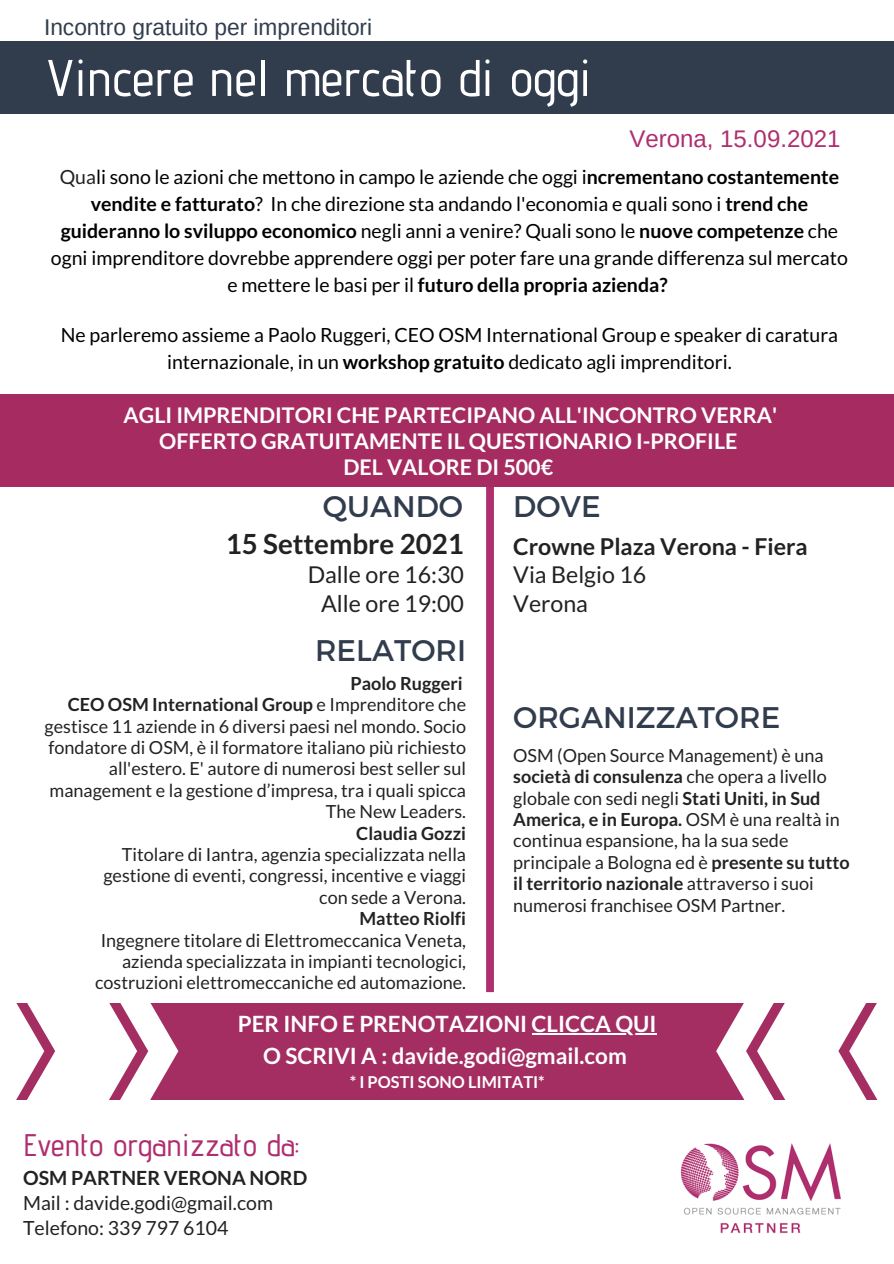
<style>
.page{position:relative;width:894px;height:1264px;background:#fff}
.page>*{position:absolute;margin:0;border:0;box-sizing:border-box;transform-origin:0 0}
.t1{font:500 51.45px "Advent Pro";color:#fff}
.t2{font:500 31.2px "Advent Pro";color:#af2e6e}
.t3{font:29.85px "Montserrat";color:#313c4d}
.t4{font:700 27.75px "Lato";color:#222}
.t5{font:24px "Arimo";color:#af2e6e}
.t6{font:23.25px "Lato";color:#222}
.t7{font:700 23.25px "Lato";color:#222}
.t8{font:22.65px "Arimo";color:#313c4d}
.t9{font:700 22.35px "Lato";color:#fff}
.t10{font:700 21.45px/26px "Lato";color:#fff;text-align:center}
.t11{font:19.5px/27px "Lato";color:#000;text-align:center}
.t12{font:19.5px "Lato";color:#222}
.t13{font:700 19.5px "Lato";color:#222}
.t14{font:18px/21.5px "Lato";color:#222}
.t15{font:700 18px "Lato";color:#222}
.t16{font:700 16.35px "Lato";color:#fff}
.s1{color:#222}
.s2{font-weight:700}
</style>
<div class="page">
<div style="left:0;top:1003px;width:893px;height:96px;background:#a42e62"></div>
<svg style="left:0;top:1003px;width:178px;height:97px"></svg>
<svg style="left:486px;top:486px;width:8px;height:506px;background:#b03371"></svg>
<img style="left:680px;top:1143px;width:161px;height:91px">
<div style="left:0;top:394px;width:893px;height:92px;background:#a62b60"></div>
<svg style="left:716px;top:1003px;width:177px;height:97px"></svg>
<div style="left:0;top:41px;width:893px;height:73px;background:#313c4d"></div>
<hr style="left:531px;top:1033px;width:125px;height:1px;background:#fff">
<p class="t8" style="left:44px;top:14px;width:329px">Incontro gratuito per imprenditori</p>
<p class="t1" style="left:44px;top:46px;width:548px">Vincere nel mercato di oggi</p>
<p class="t5" style="left:629px;top:126px;width:212px">Verona, 15.09.2021</p>
<p class="t11" style="left:51px;top:163px;width:798px"><span class="s1">Qua</span>li sono le azioni che mettono in campo le aziende che oggi i<span class="s2">ncrementano costantemente vendite e fatturato</span>? In che direzione sta andando l'economia e quali sono i <span class="s2">trend che guideranno lo sviluppo economico</span> negli anni a venire? Quali sono le <span class="s2">nuove competenze</span> che ogni imprenditore dovrebbe apprendere oggi per poter fare una grande differenza sul mercato e mettere le basi per il <span class="s2">futuro della propria azienda?</span></p>
<p class="t11" style="left:61px;top:320px;width:778px">Ne parleremo assieme a Paolo Ruggeri, CEO OSM International Group e speaker di caratura internazionale, in un <span class="s2">workshop gratuito</span> dedicato agli imprenditori.</p>
<p class="t10" style="left:123px;top:401px;width:655px">AGLI IMPRENDITORI CHE PARTECIPANO ALL'INCONTRO VERRA'<br>OFFERTO GRATUITAMENTE IL QUESTIONARIO I-PROFILE</p>
<p class="t10" style="left:343px;top:453px;width:211px">DEL VALORE DI 500€</p>
<p class="t3" style="left:322px;top:487px;width:142px">QUANDO</p>
<p class="t4" style="left:226px;top:526px;width:240px">15 Settembre 2021</p>
<p class="t6" style="left:307px;top:560px;width:158px">Dalle ore 16:30</p>
<p class="t6" style="left:321px;top:588px;width:144px">Alle ore 19:00</p>
<p class="t3" style="left:315px;top:631px;width:152px">RELATORI</p>
<p class="t3" style="left:513px;top:487px;width:89px">DOVE</p>
<p class="t7" style="left:513px;top:532px;width:296px">Crowne Plaza Verona - Fiera</p>
<p class="t6" style="left:513px;top:560px;width:134px">Via Belgio 16</p>
<p class="t6" style="left:513px;top:588px;width:76px">Verona</p>
<p class="t15" style="left:350px;top:672px;width:114px">Paolo Ruggeri</p>
<p class="t14" style="left:45px;top:693px;width:423px;text-align:right"><span class="s2">CEO OSM International Group</span> e Imprenditore che gestisce 11 aziende in 6 diversi paesi nel mondo. Socio fondatore di OSM, è il formatore italiano più richiesto all'estero. E' autore di numerosi best seller sul management e la gestione d’impresa, tra i quali spicca The New Leaders.</p>
<p class="t15" style="left:356px;top:821px;width:111px">Claudia Gozzi</p>
<p class="t14" style="left:122px;top:843px;width:345px">Titolare di Iantra, agenzia specializzata nella</p>
<p class="t14" style="left:103px;top:864px;width:364px">gestione di eventi, congressi, incentive e viaggi</p>
<p class="t14" style="left:319px;top:886px;width:148px">con sede a Verona.</p>
<p class="t15" style="left:359px;top:907px;width:108px">Matteo Riolfi</p>
<p class="t14" style="left:101px;top:928px;width:367px">Ingegnere titolare di Elettromeccanica Veneta,</p>
<p class="t14" style="left:122px;top:950px;width:345px">azienda specializzata in impianti tecnologici,</p>
<p class="t14" style="left:95px;top:971px;width:372px">costruzioni elettromeccaniche ed automazione.</p>
<p class="t9" style="left:238px;top:1010px;width:420px">PER INFO E PRENOTAZIONI CLICCA QUI</p>
<p class="t9" style="left:263px;top:1041px;width:365px">O SCRIVI A : davide.godi@gmail.com</p>
<p class="t16" style="left:349px;top:1072px;width:196px">* I POSTI SONO LIMITATI*</p>
<p class="t3" style="left:513px;top:697px;width:268px">ORGANIZZATORE</p>
<p class="t14" style="left:513px;top:744px;width:338px">OSM (Open Source Management) è una <span class="s2">società di consulenza</span> che opera a livello globale con sedi negli <span class="s2">Stati Uniti, in Sud America, e in Europa.</span> OSM è una realtà in continua espansione, ha la sua sede principale a Bologna ed è <span class="s2">presente su tutto il territorio nazionale</span> attraverso i suoi numerosi franchisee OSM Partner.</p>
<p class="t2" style="left:23px;top:1126px;width:277px">Evento organizzato da:</p>
<p class="t13" style="left:23px;top:1165px;width:285px">OSM PARTNER VERONA NORD</p>
<p class="t12" style="left:23px;top:1190px;width:251px">Mail : davide.godi@gmail.com</p>
<p class="t12" style="left:23px;top:1215px;width:207px">Telefono: 339 797 6104</p>
</div>
